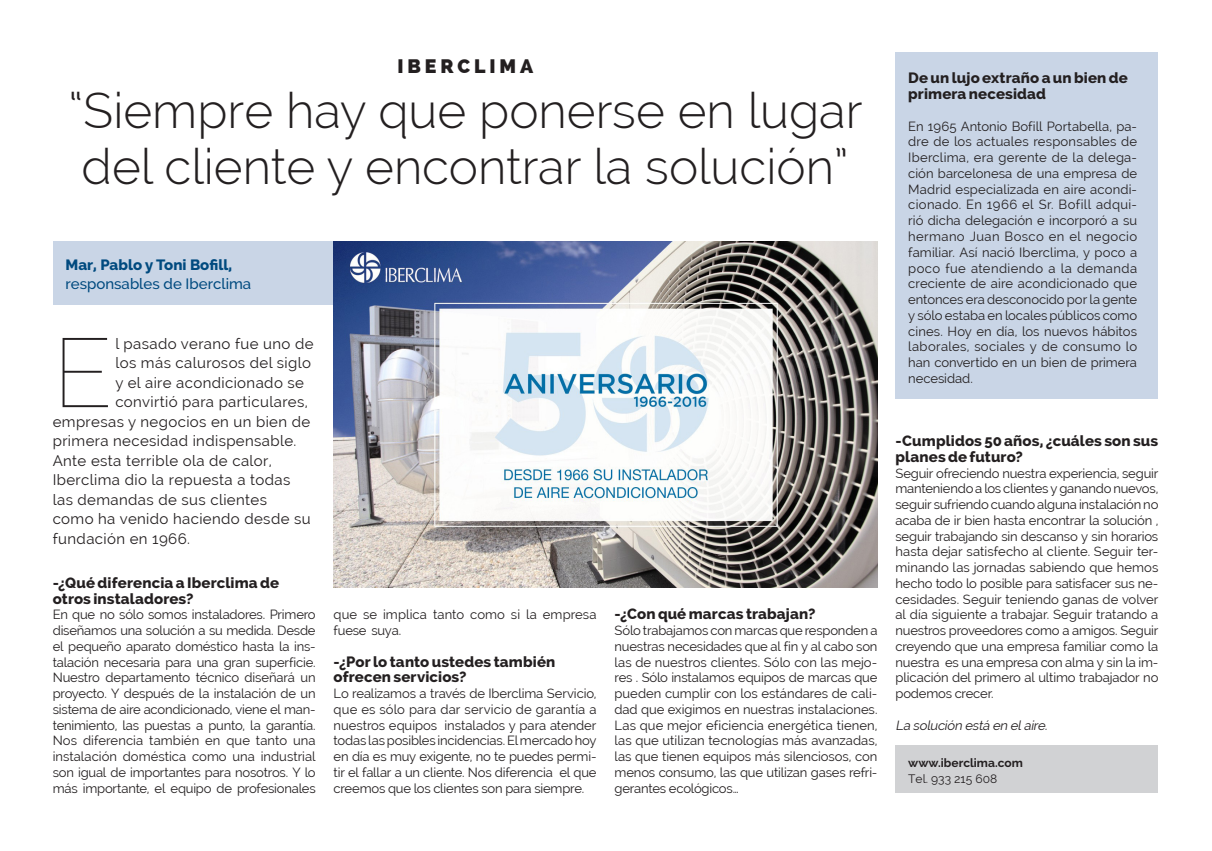
<style>
.page{position:relative;width:1212px;height:851px;background:#fff}
.page>*{position:absolute;margin:0;border:0;box-sizing:border-box;transform-origin:0 0}
.t1{font:100 97.35px "Raleway";color:#231f20}
.t2{font:300 49.35px/56.4px "Raleway";color:#231f20}
.t3{font:800 19.5px "Raleway";letter-spacing:.2em;color:#231f20}
.t4{font:15px "Raleway";letter-spacing:.025em;color:#231f20}
.t5{font:800 15px/15.8px "Raleway";letter-spacing:.01em;color:#231f20}
.t6{font:500 15px "Raleway";color:#004a7f}
.t7{font:800 15px "Raleway";color:#004a7f}
.t8{font:13.05px/15.8px "Raleway";letter-spacing:-.01em;color:#231f20;text-align:justify}
.t9{font:italic 13.05px "Raleway";color:#231f20}
.t10{font:700 12px "Raleway";color:#231f20}
.t11{font:12px "Raleway";color:#231f20}
</style>
<div class="page">
<div style="left:53px;top:241px;width:281px;height:63px;background:#c9d5e6"></div>
<div style="left:895px;top:745px;width:263px;height:47px;background:#d1d2d4"></div>
<div style="left:895px;top:52px;width:263px;height:346px;background:#c9d5e6"></div>
<img style="left:334px;top:241px;width:543px;height:346px">
<h3 class="t3" style="left:397px;top:54px;width:137px">IBERCLIMA</h3>
<h2 class="t2" style="left:69px;top:82px;width:795px">“Siempre hay que ponerse en lugar del cliente y encontrar la solución”</h2>
<p class="t7" style="left:65px;top:256px;width:168px">Mar, Pablo y Toni Bofill,</p>
<p class="t6" style="left:65px;top:275px;width:187px">responsables de Iberclima</p>
<h1 class="t1" style="left:53px;top:315px;width:62px">E</h1>
<p class="t4" style="left:115px;top:334px;width:200px">l pasado verano fue uno de</p>
<p class="t4" style="left:115px;top:354px;width:197px">los más calurosos del siglo</p>
<p class="t4" style="left:115px;top:373px;width:190px">y el aire acondicionado se</p>
<p class="t4" style="left:115px;top:393px;width:194px">convirtió para particulares,</p>
<p class="t4" style="left:53px;top:412px;width:259px">empresas y negocios en un bien de</p>
<p class="t4" style="left:53px;top:432px;width:245px">primera necesidad indispensable.</p>
<p class="t4" style="left:53px;top:451px;width:221px">Ante esta terrible ola de calor,</p>
<p class="t4" style="left:53px;top:471px;width:239px">Iberclima dio la repuesta a todas</p>
<p class="t4" style="left:53px;top:490px;width:216px">las demandas de sus clientes</p>
<p class="t4" style="left:53px;top:510px;width:259px">como ha venido haciendo desde su</p>
<p class="t4" style="left:53px;top:529px;width:139px">fundación en 1966.</p>
<p class="t5" style="left:53px;top:574px;width:228px">-¿Qué diferencia a Iberclima de otros instaladores?</p>
<p class="t8" style="left:53px;top:606px;width:264px">En que no sólo somos instaladores. Primero diseñamos una solución a su medida. Desde el pequeño aparato doméstico hasta la ins&shy;talación necesaria para una gran superficie.<br>Nuestro departamento técnico diseñará un proyecto. Y después de la instalación de un sistema de aire acondicionado, viene el man&shy;tenimiento, las puestas a punto, la garantía.<br>Nos diferencia también en que tanto una instalación doméstica como una industrial son igual de importantes para nosotros. Y lo más importante, el equipo de profesionales</p>
<p class="t5" style="left:614px;top:606px;width:202px">-¿Con qué marcas trabajan?</p>
<p class="t8" style="left:334px;top:606px;width:264px">que se implica tanto como si la empresa fuese suya.</p>
<p class="t5" style="left:334px;top:653px;width:223px">-¿Por lo tanto ustedes también ofrecen servicios?</p>
<p class="t8" style="left:334px;top:685px;width:264px">Lo realizamos a través de Iberclima Servicio, que es sólo para dar servicio de garantía a nuestros equipos instalados y para atender todas las posibles incidencias. El mercado hoy en día es muy exigente, no te puedes permi&shy;tir el fallar a un cliente. Nos diferencia el que creemos que los clientes son para siempre.</p>
<p class="t8" style="left:614px;top:622px;width:264px">Sólo trabajamos con marcas que responden a nuestras necesidades que al fin y al cabo son las de nuestros clientes. Sólo con las mejo&shy;res . Sólo instalamos equipos de marcas que pueden cumplir con los estándares de cali&shy;dad que exigimos en nuestras instalaciones.<br>Las que mejor eficiencia energética tienen, las que utilizan tecnologías más avanzadas, las que tienen equipos más silenciosos, con menos consumo, las que utilizan gases refri&shy;gerantes ecológicos…</p>
<p class="t5" style="left:908px;top:70px;width:221px">De un lujo extraño a un bien de primera necesidad</p>
<p class="t8" style="left:908px;top:118px;width:230px">En 1965 Antonio Bofill Portabella, pa&shy;dre de los actuales responsables de Iberclima, era gerente de la delega&shy;ción barcelonesa de una empresa de Madrid especializada en aire acondi&shy;cionado. En 1966 el Sr. Bofill adqui&shy;rió dicha delegación e incorporó a su hermano Juan Bosco en el negocio familiar. Así nació Iberclima, y poco a poco fue atendiendo a la demanda creciente de aire acondicionado que entonces era desconocido por la gente y sólo estaba en locales públicos como cines. Hoy en día, los nuevos hábitos laborales, sociales y de consumo lo han convertido en un bien de primera necesidad.</p>
<p class="t5" style="left:895px;top:433px;width:264px">-Cumplidos 50 años, ¿cuáles son sus planes de futuro?</p>
<p class="t8" style="left:895px;top:465px;width:264px">Seguir ofreciendo nuestra experiencia, seguir manteniendo a los clientes y ganando nuevos, seguir sufriendo cuando alguna instalación no acaba de ir bien hasta encontrar la solución , seguir trabajando sin descanso y sin horarios hasta dejar satisfecho al cliente. Seguir ter&shy;minando las jornadas sabiendo que hemos hecho todo lo posible para satisfacer sus ne&shy;cesidades. Seguir teniendo ganas de volver al día siguiente a trabajar. Seguir tratando a nuestros proveedores como a amigos. Seguir creyendo que una empresa familiar como la nuestra es una empresa con alma y sin la im&shy;plicación del primero al ultimo trabajador no podemos crecer.</p>
<p class="t9" style="left:895px;top:717px;width:156px">La solución está en elaire.</p>
<p class="t10" style="left:908px;top:755px;width:116px">www.iberclima.com</p>
<p class="t11" style="left:908px;top:771px;width:90px">Tel. 933 215 608</p>
</div>
